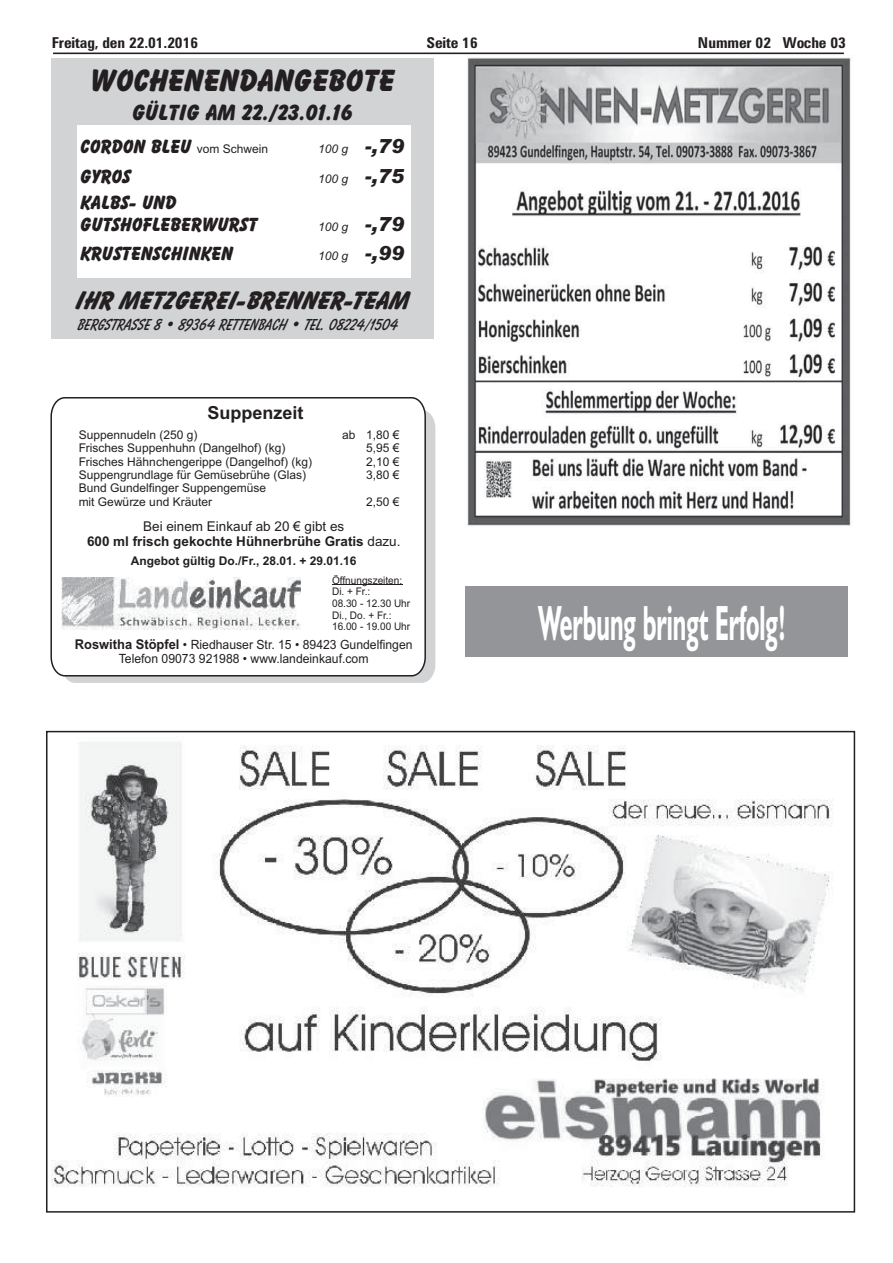
<style>
.page{position:relative;width:893px;height:1263px;background:#fff}
.page>*{position:absolute;margin:0;border:0;box-sizing:border-box;transform-origin:0 0}
.t1{font:700 49.65px "Humanist 521 BT";color:#fff;scale:.48 1}
.t2{font:800 31.5px "Balloon BT";color:#231f20}
.t3{font:italic 800 25.8px "Balloon BT";color:#231f20}
.t4{font:800 22.5px "Balloon BT";color:#231f20}
.t5{font:800 19.5px/21.9px "Balloon BT";color:#231f20}
.t6{font:700 18px "Arial";color:#231f20}
.t7{font:italic 700 16.35px "Balloon BT";color:#231f20}
.t8{font:700 condensed 15px "Zurich BT";letter-spacing:-.005em;color:#231f20;scale:1.04 1}
.t9{font:700 13.5px/15px "Arial";color:#231f20;text-align:center}
.t10{font:12.75px/14.4px "Arial";color:#231f20;text-align:center;scale:.96 1}
.t11{font:12px/13.4px "Arial";color:#231f20}
.t12{font:700 12px "Arial";color:#231f20}
.t13{font:italic 12px "Arial";color:#231f20}
.t14{font:10.5px/11.7px "Arial";color:#231f20;scale:.96 1}
.s1{font-family:"Arial";font-weight:400;font-size:12px}
.s2{font-weight:900;font-size:19.5px}
.s3{font-weight:400}
.s4{font-weight:700;font-size:13.5px}
</style>
<div class="page">
<hr style="left:53px;top:53px;width:791px;height:1px;background:#231f20">
<div style="left:52px;top:58px;width:382px;height:281px;background:#d1d3d4"></div>
<div style="left:78px;top:125px;width:333px;height:152px;background:#fff"></div>
<img style="left:467px;top:57px;width:384px;height:470px">
<img style="left:51px;top:742px;width:782px;height:445px">
<div style="left:65px;top:411px;width:370px;height:272px;background:#d1d3d4"></div>
<svg style="left:50px;top:397px;width:377px;height:280px"></svg>
<img style="left:62px;top:578px;width:239px;height:51px">
<hr style="left:332px;top:584px;width:70px;height:1px;background:#231f20">
<div style="left:465px;top:586px;width:382px;height:71px;background:#939598"></div>
<p class="t8" style="left:52px;top:37px;width:142px">Freitag, den 22.01.2016</p>
<p class="t8" style="left:426px;top:37px;width:51px">Seite 16</p>
<p class="t8" style="left:698px;top:37px;width:144px">Nummer 02 Woche 03</p>
<h2 class="t2" style="left:91px;top:62px;width:306px">WOCHENENDANGEBOTE</h2>
<h3 class="t4" style="left:133px;top:99px;width:222px">GÜLTIG AM 22./23.01.16</h3>
<h3 class="t5" style="left:81px;top:135px;width:189px">CORDON BLEU <span class="s1">vom Schwein</span></h3>
<p class="t13" style="left:318px;top:142px;width:87px">100 g <span class="s2">-,79</span></p>
<h3 class="t5" style="left:81px;top:165px;width:52px">GYROS</h3>
<p class="t13" style="left:318px;top:171px;width:87px">100 g <span class="s2">-,75</span></p>
<h3 class="t5" style="left:81px;top:191px;width:179px">KALBS- UND<br>GUTSHOFLEBERWURST</h3>
<p class="t13" style="left:318px;top:220px;width:87px">100 g <span class="s2">-,79</span></p>
<h3 class="t5" style="left:81px;top:242px;width:154px">KRUSTENSCHINKEN</h3>
<p class="t13" style="left:318px;top:249px;width:87px">100 g <span class="s2">-,99</span></p>
<h3 class="t3" style="left:75px;top:285px;width:335px">IHR METZGEREI-BRENNER-TEAM</h3>
<h3 class="t7" style="left:77px;top:315px;width:322px">BERGSTRAßE 8 • 89364 RETTENBACH • TEL. 08224/1504</h3>
<h3 class="t6" style="left:207px;top:407px;width:97px">Suppenzeit</h3>
<p class="t11" style="left:79px;top:429px;width:120px">Suppennudeln (250 g)</p>
<p class="t11" style="left:342px;top:429px;width:59px">ab 1,80 €</p>
<p class="t11" style="left:79px;top:442px;width:208px">Frisches Suppenhuhn (Dangelhof) (kg)</p>
<p class="t11" style="left:366px;top:442px;width:35px">5,95 €</p>
<p class="t11" style="left:79px;top:456px;width:235px">Frisches Hähnchengerippe (Dangelhof) (kg)</p>
<p class="t11" style="left:366px;top:456px;width:35px">2,10 €</p>
<p class="t11" style="left:79px;top:469px;width:229px">Suppengrundlage für Gemüsebrühe (Glas)</p>
<p class="t11" style="left:366px;top:469px;width:35px">3,80 €</p>
<p class="t11" style="left:79px;top:483px;width:189px">Bund Gundelfinger Suppengemüse mit Gewürze und Kräuter</p>
<p class="t11" style="left:366px;top:496px;width:35px">2,50 €</p>
<p class="t9" style="left:87px;top:520px;width:315px"><span class="s3">Bei einem Einkauf ab 20 € gibt es<br></span>600 ml frisch gekochte Hühnerbrühe Gratis <span class="s3">dazu.</span></p>
<p class="t12" style="left:131px;top:556px;width:227px">Angebot gültig Do./Fr., 28.01. + 29.01.16</p>
<p class="t14" style="left:332px;top:575px;width:83px">Öffnungszeiten:<br>Di. + Fr.:<br>08.30 - 12.30 Uhr<br>Di., Do. + Fr.:<br>16.00 - 19.00 Uhr</p>
<p class="t10" style="left:75px;top:639px;width:353px"><span class="s4">Roswitha Stöpfel</span> Riedhauser Str. 15 • 89423 Gundelfingen<br>Telefon 09073 921988 • www.landeinkauf.com</p>
<p class="t10" style="left:183px;top:639px;width:6px">•</p>
<h1 class="t1" style="left:538px;top:606px;width:518px">Werbung bringt Erfolg!</h1>
</div>
